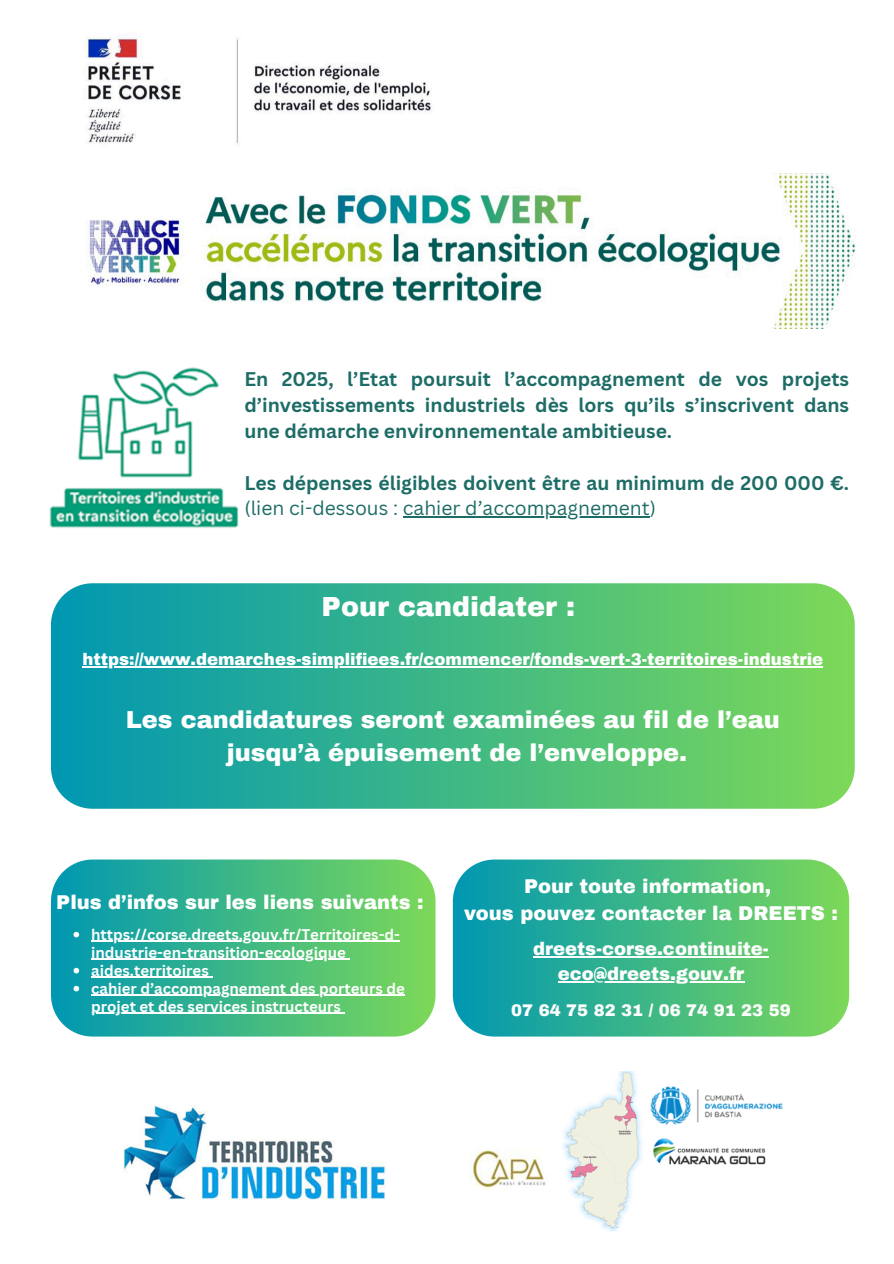
<style>
.page{position:relative;width:894px;height:1264px;background:#fff}
.page>*{position:absolute;margin:0;border:0;box-sizing:border-box;transform-origin:0 0}
.t1{font:900 27px "Archivo";color:#fdfefd}
.t2{font:900 24px/32.7px "Archivo";color:#fff;text-align:center}
.t3{font:900 19.5px/27px "Archivo";color:#fff;text-align:center}
.t4{font:700 19.2px/25.8px "Canva Sans";color:#1d6c66;text-align:justify}
.t5{font:900 18px "Archivo";color:#fdfdfd}
.t6{font:900 16.5px "Archivo";color:#fff}
.t7{font:900 16.5px "Archivo";color:#fdfdfd}
.t8{font:700 15px/18px "Canva Sans";color:#fdfefd}
.s1{font-weight:400}
</style>
<div class="page">
<svg style="left:51px;top:859px;width:384px;height:177px;background:#46ba8a"></svg>
<svg style="left:452px;top:859px;width:396px;height:177px;background:#44b988"></svg>
<hr style="left:533px;top:956px;width:235px;height:1px;background:#fdfdfd">
<hr style="left:557px;top:980px;width:187px;height:2px;background:#fdfdfd">
<svg style="left:51px;top:583px;width:803px;height:225px;background:#40b886"></svg>
<hr style="left:82px;top:666px;width:741px;height:1px;background:#fff">
<img style="left:89px;top:173px;width:766px;height:155px">
<img style="left:49px;top:367px;width:190px;height:161px">
<img style="left:563px;top:1071px;width:79px;height:161px">
<img style="left:470px;top:1149px;width:76px;height:40px">
<img style="left:653px;top:1138px;width:113px;height:27px">
<img style="left:650px;top:1086px;width:132px;height:39px">
<img style="left:86px;top:37px;width:346px;height:107px">
<img style="left:123px;top:1105px;width:262px;height:94px">
<hr style="left:403px;top:516px;width:246px;height:1px;background:#1d6c66">
<svg style="left:73px;top:931px;width:6px;height:6px"></svg>
<hr style="left:91px;top:940px;width:309px;height:1px;background:#fdfefd">
<hr style="left:91px;top:958px;width:255px;height:1px;background:#fdfefd">
<svg style="left:73px;top:967px;width:6px;height:6px"></svg>
<hr style="left:91px;top:976px;width:118px;height:1px;background:#fdfefd">
<svg style="left:73px;top:985px;width:6px;height:6px"></svg>
<hr style="left:91px;top:994px;width:313px;height:1px;background:#fdfefd">
<hr style="left:91px;top:1012px;width:250px;height:1px;background:#fdfefd">
<h2 class="t4" style="left:244px;top:365px;width:606px">En 2025, l’Etat poursuit l’accompagnement de vos projets d’investissements industriels dès lors qu’ils s’inscrivent dans une démarche environnementale ambitieuse.</h2>
<h4 class="t4" style="left:244px;top:469px;width:606px">Les dépenses éligibles doivent être au minimum de 200 000 €. <span class="s1">(lien ci-dessous : cahier d’accompagnement)</span></h4>
<h4 class="t1" style="left:321px;top:592px;width:255px">Pour candidater :</h4>
<h1 class="t6" style="left:82px;top:650px;width:742px">https://www.demarches-simplifiees.fr/commencer/fonds-vert-3-territoires-industrie</h1>
<p class="t2" style="left:126px;top:704px;width:655px">Les candidatures seront examinées au fil de l’eau jusqu’à épuisement de l’enveloppe.</p>
<p class="t3" style="left:56px;top:888px;width:369px">Plus d’infos sur les liens suivants :</p>
<p class="t8" style="left:91px;top:924px;width:310px">https://corse.dreets.gouv.fr/Territoires-d-</p>
<p class="t8" style="left:91px;top:942px;width:256px">industrie-en-transition-ecologique aides.territoires</p>
<h4 class="t8" style="left:91px;top:978px;width:315px">cahier d’accompagnement des porteurs de</h4>
<h4 class="t8" style="left:91px;top:996px;width:251px">projet et des services instructeurs</h4>
<p class="t3" style="left:464px;top:873px;width:375px">Pour toute information,<br>vous pouvez contacter la DREETS :</p>
<p class="t5" style="left:533px;top:939px;width:237px">dreets-corse.continuite-</p>
<h3 class="t5" style="left:557px;top:964px;width:188px">eco@dreets.gouv.fr</h3>
<h3 class="t7" style="left:511px;top:1001px;width:281px">07 64 75 82 31 / 06 74 91 23 59</h3>
</div>
